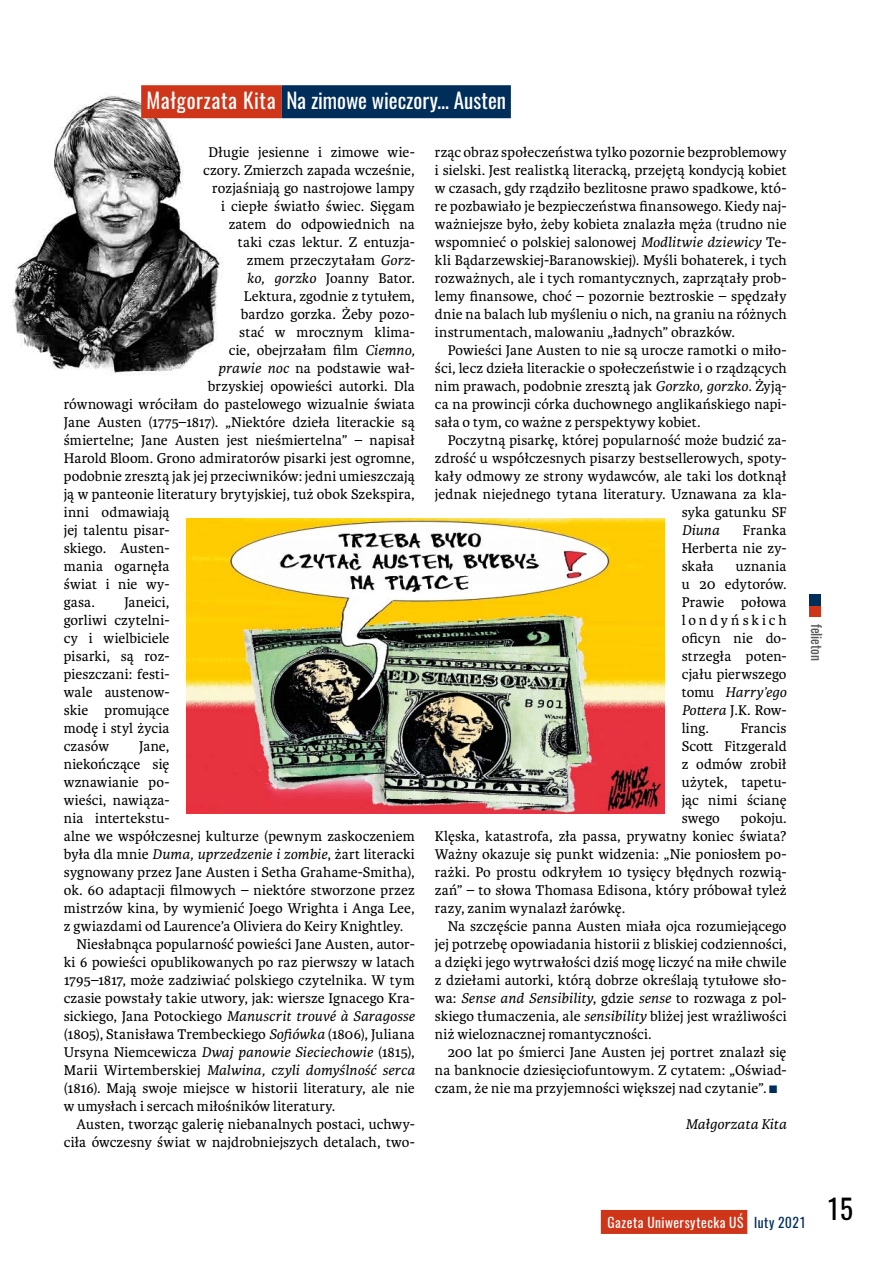
<style>
.page{position:relative;width:893px;height:1263px;background:#fff}
.page>*{position:absolute;margin:0;border:0;box-sizing:border-box;transform-origin:0 0}
.t1{font:27px "Oswald";color:#000}
.t2{font:21px "Oswald";letter-spacing:.005em;color:#fff}
.t3{font:15px/18px "Karmina";letter-spacing:.005em;color:#000;text-align:justify}
.t4{font:italic 15px "Karmina";letter-spacing:.005em;color:#000}
.t5{font:13.5px "Oswald";letter-spacing:.04em;color:#fff}
.t6{font:13.5px "Oswald";color:#575756}
.s1{font-style:italic}
.s2{font-style:normal}
.s3{color:#002e5a}
</style>
<div class="page">
<div style="left:601px;top:1210px;width:146px;height:24px;background:#cf3619"></div>
<div style="left:809px;top:606px;width:12px;height:11px;background:#cf3619"></div>
<div style="left:809px;top:594px;width:12px;height:12px;background:#002e5a"></div>
<img style="left:10px;top:93px;width:221px;height:282px">
<div style="left:141px;top:85px;width:141px;height:33px;background:#cf3619"></div>
<div style="left:282px;top:85px;width:229px;height:33px;background:#002e5a"></div>
<img style="left:186px;top:519px;width:479px;height:294px">
<h2 class="t2" style="left:146px;top:86px;width:361px">Małgorzata Kita Na zimowe wieczory… Austen</h2>
<p class="t3" style="left:209px;top:143px;width:208px">Długie jesienne i zimowe wie-</p>
<p class="t3" style="left:203px;top:161px;width:213px">czory. Zmierzch zapada wcześnie,</p>
<p class="t3" style="left:212px;top:179px;width:204px">rozjaśniają go nastrojowe lampy</p>
<p class="t3" style="left:221px;top:197px;width:195px">i ciepłe światło świec. Sięgam</p>
<p class="t3" style="left:229px;top:215px;width:187px">zatem do odpowiednich na</p>
<p class="t3" style="left:238px;top:233px;width:178px">taki czas lektur. Z entuzja-</p>
<p class="t3" style="left:247px;top:251px;width:170px">zmem przeczytałam <span class="s1">Gorz-</span></p>
<p class="t3" style="left:247px;top:269px;width:169px"><span class="s1">ko, gorzko</span> Joanny Bator.</p>
<p class="t3" style="left:244px;top:287px;width:172px">Lektura, zgodnie z tytułem,</p>
<p class="t3" style="left:241px;top:305px;width:175px">bardzo gorzka. Żeby pozo-</p>
<p class="t3" style="left:239px;top:323px;width:177px">stać w mrocznym klima-</p>
<p class="t3" style="left:229px;top:341px;width:188px">cie, obejrzałam film <span class="s1">Ciemno,</span></p>
<p class="t3" style="left:218px;top:359px;width:198px"><span class="s1">prawie noc</span> na podstawie wał-</p>
<p class="t3" style="left:208px;top:377px;width:208px">brzyskiej opowieści autorki. Dla</p>
<p class="t3" style="left:64px;top:395px;width:352px">równowagi wróciłam do pastelowego wizualnie świata</p>
<p class="t3" style="left:64px;top:413px;width:352px">Jane Austen (1775–1817). „Niektóre dzieła literackie są</p>
<p class="t3" style="left:64px;top:431px;width:352px">śmiertelne; Jane Austen jest nieśmiertelna” – napisał</p>
<p class="t3" style="left:64px;top:449px;width:352px">Harold Bloom. Grono admiratorów pisarki jest ogromne,</p>
<p class="t3" style="left:64px;top:467px;width:352px">podobnie zresztą jak jej przeciwników: jedni umieszczają</p>
<p class="t3" style="left:64px;top:485px;width:352px">ją w panteonie literatury brytyjskiej, tuż obok Szekspira,</p>
<p class="t3" style="left:64px;top:503px;width:107px">inni odmawiają</p>
<p class="t3" style="left:64px;top:521px;width:107px">jej talentu pisar-</p>
<p class="t3" style="left:64px;top:539px;width:107px">skiego. Austen-</p>
<p class="t3" style="left:64px;top:557px;width:107px">mania ogarnęła</p>
<p class="t3" style="left:64px;top:575px;width:107px">świat i nie wy-</p>
<p class="t3" style="left:64px;top:593px;width:32px">gasa.</p>
<p class="t3" style="left:435px;top:143px;width:353px">rząc obraz społeczeństwa tylko pozornie bezproblemowy i sielski. Jest realistką literacką, przejętą kondycją kobiet w czasach, gdy rządziło bezlitosne prawo spadkowe, któ&shy;re pozbawiało je bezpieczeństwa finansowego. Kiedy naj&shy;ważniejsze było, żeby kobieta znalazła męża (trudno nie wspomnieć o polskiej salonowej <span class="s1">Modlitwie dziewicy</span> Te&shy;kli Bądarzewskiej-Baranowskiej). Myśli bohaterek, i tych rozważnych, ale i tych romantycznych, zaprzątały prob&shy;lemy finansowe, choć – pozornie beztroskie – spędzały dnie na balach lub myśleniu o nich, na graniu na różnych instrumentach, malowaniu „ładnych” obrazków.</p>
<p class="t3" style="left:435px;top:341px;width:353px;text-indent:13px">Powieści Jane Austen to nie są urocze ramotki o miło&shy;ści, lecz dzieła literackie o społeczeństwie i o rządzących nim prawach, podobnie zresztą jak <span class="s1">Gorzko, gorzko</span>. Żyją&shy;ca na prowincji córka duchownego anglikańskiego napi&shy;sała o tym, co ważne z perspektywy kobiet.</p>
<p class="t3" style="left:435px;top:431px;width:353px;text-align:right">Poczytną pisarkę, której popularność może budzić za&shy;zdrość u współczesnych pisarzy bestsellerowych, spoty&shy;kały odmowy ze strony wydawców, ale taki los dotknął jednak niejednego tytana literatury. Uznawana za kla&shy;syka gatunku SF</p>
<p class="t4" style="left:682px;top:522px;width:39px">Diuna</p>
<p class="t3" style="left:682px;top:521px;width:106px;text-indent:61px">Franka Herberta nie zy&shy;skała</p>
<p class="t3" style="left:682px;top:557px;width:106px;text-indent:54px">uznania u 20 edytorów.<br>Prawie połowa londyńskich oficyn nie do&shy;strzegła poten&shy;cjału pierwszego tomu <span class="s1">Harry’ego Pottera</span> J.K. Row&shy;ling.</p>
<p class="t3" style="left:64px;top:593px;width:107px;text-indent:61px">Janeici, gorliwi czytelni&shy;cy i wielbiciele pisarki, są roz&shy;pieszczani: festi&shy;wale austenow&shy;skie promujące modę i styl życia czasów</p>
<p class="t3" style="left:682px;top:719px;width:106px;text-indent:59px">Francis Scott Fitzgerald z odmów zrobił użytek, tapetu&shy;jąc nimi ścianę swego</p>
<p class="t3" style="left:139px;top:737px;width:32px">Jane,</p>
<p class="t3" style="left:64px;top:755px;width:107px">niekończące się</p>
<p class="t3" style="left:64px;top:773px;width:107px">wznawianie po-</p>
<p class="t3" style="left:64px;top:791px;width:107px">wieści, nawiąza-</p>
<p class="t3" style="left:64px;top:809px;width:107px">nia intertekstu-</p>
<p class="t3" style="left:64px;top:827px;width:352px">alne we współczesnej kulturze (pewnym zaskoczeniem</p>
<p class="t3" style="left:64px;top:845px;width:353px">była dla mnie <span class="s1">Duma, uprzedzenie i zombie</span>, żart literacki</p>
<p class="t3" style="left:64px;top:863px;width:352px">sygnowany przez Jane Austen i Setha Grahame-Smitha),</p>
<p class="t3" style="left:64px;top:881px;width:352px">ok. 60 adaptacji filmowych – niektóre stworzone przez</p>
<p class="t3" style="left:64px;top:899px;width:352px">mistrzów kina, by wymienić Joego Wrighta i Anga Lee,</p>
<p class="t3" style="left:64px;top:917px;width:341px">z gwiazdami od Laurence’a Oliviera do Keiry Knightley.</p>
<p class="t3" style="left:77px;top:935px;width:340px">Niesłabnąca popularność powieści Jane Austen, autor-</p>
<p class="t3" style="left:64px;top:953px;width:352px">ki 6 powieści opublikowanych po raz pierwszy w latach</p>
<p class="t3" style="left:64px;top:971px;width:352px">1795–1817, może zadziwiać polskiego czytelnika. W tym</p>
<p class="t3" style="left:64px;top:989px;width:352px">czasie powstały takie utwory, jak: wiersze Ignacego Kra-</p>
<p class="t4" style="left:64px;top:1008px;width:352px"><span class="s2">sickiego, Jana Potockiego</span> Manuscrit trouvé à Saragosse</p>
<p class="t3" style="left:64px;top:1025px;width:352px">(1805), Stanisława Trembeckiego <span class="s1">Sofiówka</span> (1806), Juliana</p>
<p class="t3" style="left:64px;top:1043px;width:353px">Ursyna Niemcewicza <span class="s1">Dwaj panowie Sieciechowie</span> (1815),</p>
<p class="t4" style="left:64px;top:1062px;width:353px"><span class="s2">Marii Wirtemberskiej</span> Malwina, czyli domyślność serca</p>
<p class="t3" style="left:64px;top:1079px;width:352px">(1816). Mają swoje miejsce w historii literatury, ale nie</p>
<p class="t3" style="left:64px;top:1097px;width:273px">w umysłach i sercach miłośników literatury.</p>
<p class="t3" style="left:77px;top:1115px;width:340px">Austen, tworząc galerię niebanalnych postaci, uchwy-</p>
<p class="t3" style="left:64px;top:1133px;width:352px">ciła ówczesny świat w najdrobniejszych detalach, two-</p>
<p class="t3" style="left:435px;top:809px;width:353px;text-indent:306px">pokoju.<br>Klęska, katastrofa, zła passa, prywatny koniec świata?<br>Ważny okazuje się punkt widzenia: „Nie poniosłem po&shy;rażki. Po prostu odkryłem 10 tysięcy błędnych rozwią&shy;zań” – to słowa Thomasa Edisona, który próbował tyleż razy, zanim wynalazł żarówkę.</p>
<p class="t3" style="left:435px;top:917px;width:353px;text-indent:13px">Na szczęście panna Austen miała ojca rozumiejącego jej potrzebę opowiadania historii z bliskiej codzienności, a dzięki jego wytrwałości dziś mogę liczyć na miłe chwile z dziełami autorki, którą dobrze określają tytułowe sło&shy;wa: <span class="s1">Sense and Sensibility</span>, gdzie <span class="s1">sense</span> to rozwaga z pol&shy;skiego tłumaczenia, ale <span class="s1">sensibility</span> bliżej jest wrażliwości niż wieloznacznej romantyczności.</p>
<p class="t3" style="left:435px;top:1043px;width:353px;text-indent:13px">200 lat po śmierci Jane Austen jej portret znalazł się na banknocie dziesięciofuntowym. Z cytatem: „Oświad&shy;czam, że nie ma przyjemności większej nad czytanie”. <span class="s3">•</span></p>
<p class="t4" style="left:686px;top:1116px;width:102px">Małgorzata Kita</p>
<p class="t6" style="left:826px;top:624px;width:39px;rotate:90deg">felieton</p>
<p class="t5" style="left:608px;top:1213px;width:200px">Gazeta Uniwersytecka UŚ <span class="s3">luty 2021</span></p>
<h1 class="t1" style="left:827px;top:1190px;width:28px">15</h1>
</div>
